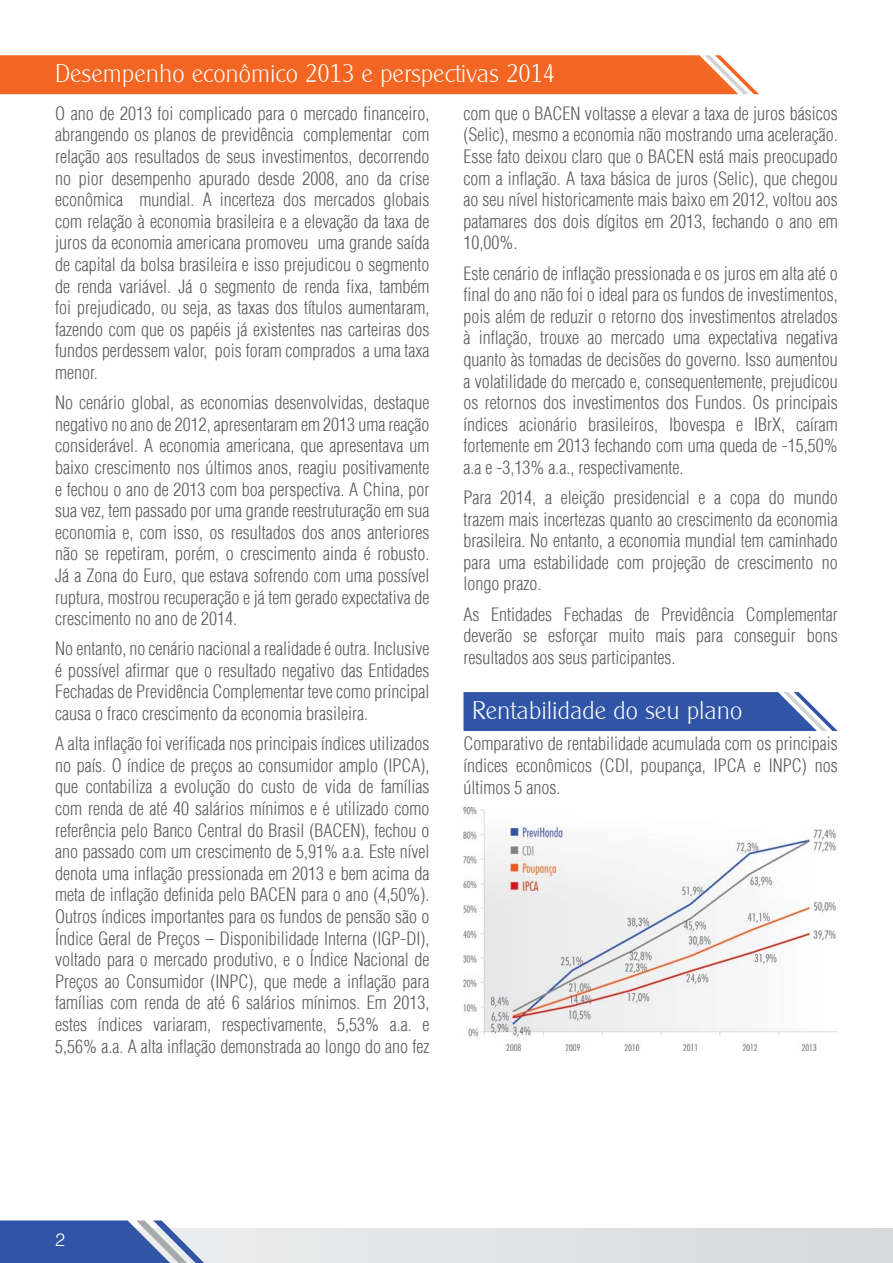
<style>
.page{position:relative;width:893px;height:1263px;background:#fff}
.page>*{position:absolute;margin:0;border:0;box-sizing:border-box;transform-origin:0 0}
.t1{font:300 25.5px "Clearly Gothic";color:#fff}
.t2{font:300 condensed 18px/21.6px "Helvetica";color:#58595b;text-align:justify}
.t3{font:300 18px "Helvetica";color:#fff}
</style>
<div class="page">
<div style="left:0;top:1229px;width:893px;height:34px;background:#e0e1e2"></div>
<svg style="left:0;top:1220px;width:225px;height:43px"></svg>
<svg style="left:0;top:55px;width:759px;height:39px;background:#f26c2d"></svg>
<svg style="left:463px;top:692px;width:375px;height:39px;background:#4464ae"></svg>
<img style="left:464px;top:807px;width:374px;height:243px">
<h1 class="t1" style="left:55px;top:60px;width:501px">Desempenho econômico 2013 e perspectivas 2014</h1>
<p class="t2" style="left:55px;top:102px;width:376px">O ano de 2013 foi complicado para o mercado financeiro, abrangendo os planos de previdência complementar com relação aos resultados de seus investimentos, decorrendo no pior desempenho apurado desde 2008, ano da crise econômica mundial. A incerteza dos mercados globais com relação à economia brasileira e a elevação da taxa de juros da economia americana promoveu uma grande saída de capital da bolsa brasileira e isso prejudicou o segmento de renda variável. Já o segmento de renda fixa, também foi prejudicado, ou seja, as taxas dos títulos aumentaram, fazendo com que os papéis já existentes nas carteiras dos fundos perdessem valor, pois foram comprados a uma taxa menor.</p>
<p class="t2" style="left:55px;top:392px;width:376px">No cenário global, as economias desenvolvidas, destaque negativo no ano de 2012, apresentaram em 2013 uma reação considerável. A economia americana, que apresentava um baixo crescimento nos últimos anos, reagiu positivamente e fechou o ano de 2013 com boa perspectiva. A China, por sua vez, tem passado por uma grande reestruturação em sua economia e, com isso, os resultados dos anos anteriores não se repetiram, porém, o crescimento ainda é robusto.<br>Já a Zona do Euro, que estava sofrendo com uma possível ruptura, mostrou recuperação e já tem gerado expectativa de crescimento no ano de 2014.</p>
<p class="t2" style="left:55px;top:638px;width:376px">No entanto, no cenário nacional a realidade é outra. Inclusive é possível afirmar que o resultado negativo das Entidades Fechadas de Previdência Complementar teve como principal causa o fraco crescimento da economia brasileira.</p>
<p class="t2" style="left:55px;top:733px;width:376px">A alta inflação foi verificada nos principais índices utilizados no país. O índice de preços ao consumidor amplo (IPCA), que contabiliza a evolução do custo de vida de famílias com renda de até 40 salários mínimos e é utilizado como referência pelo Banco Central do Brasil (BACEN), fechou o ano passado com um crescimento de 5,91% a.a. Este nível denota uma inflação pressionada em 2013 e bem acima da meta de inflação definida pelo BACEN para o ano (4,50%).<br>Outros índices importantes para os fundos de pensão são o Índice Geral de Preços – Disponibilidade Interna (IGP-DI), voltado para o mercado produtivo, e o Índice Nacional de Preços ao Consumidor (INPC), que mede a inflação para famílias com renda de até 6 salários mínimos. Em 2013, estes índices variaram, respectivamente, 5,53% a.a. e 5,56% a.a. A alta inflação demonstrada ao longo do ano fez</p>
<p class="t2" style="left:463px;top:102px;width:376px">com que o BACEN voltasse a elevar a taxa de juros básicos (Selic), mesmo a economia não mostrando uma aceleração.<br>Esse fato deixou claro que o BACEN está mais preocupado com a inflação. A taxa básica de juros (Selic), que chegou ao seu nível historicamente mais baixo em 2012, voltou aos patamares dos dois dígitos em 2013, fechando o ano em 10,00%.</p>
<p class="t2" style="left:463px;top:262px;width:376px">Este cenário de inflação pressionada e os juros em alta até o final do ano não foi o ideal para os fundos de investimentos, pois além de reduzir o retorno dos investimentos atrelados à inflação, trouxe ao mercado uma expectativa negativa quanto às tomadas de decisões do governo. Isso aumentou a volatilidade do mercado e, consequentemente, prejudicou os retornos dos investimentos dos Fundos. Os principais índices acionário brasileiros, Ibovespa e IBrX, caíram fortemente em 2013 fechando com uma queda de -15,50% a.a e -3,13% a.a., respectivamente.</p>
<p class="t2" style="left:463px;top:487px;width:376px">Para 2014, a eleição presidencial e a copa do mundo trazem mais incertezas quanto ao crescimento da economia brasileira. No entanto, a economia mundial tem caminhado para uma estabilidade com projeção de crescimento no longo prazo.</p>
<p class="t2" style="left:463px;top:603px;width:376px">As Entidades Fechadas de Previdência Complementar deverão se esforçar muito mais para conseguir bons resultados aos seus participantes.</p>
<h1 class="t1" style="left:472px;top:696px;width:272px">Rentabilidade do seu plano</h1>
<p class="t2" style="left:463px;top:733px;width:376px">Comparativo de rentabilidade acumulada com os principais índices econômicos (CDI, poupança, IPCA e INPC) nos últimos 5 anos.</p>
<p class="t3" style="left:55px;top:1229px;width:12px">2</p>
</div>
